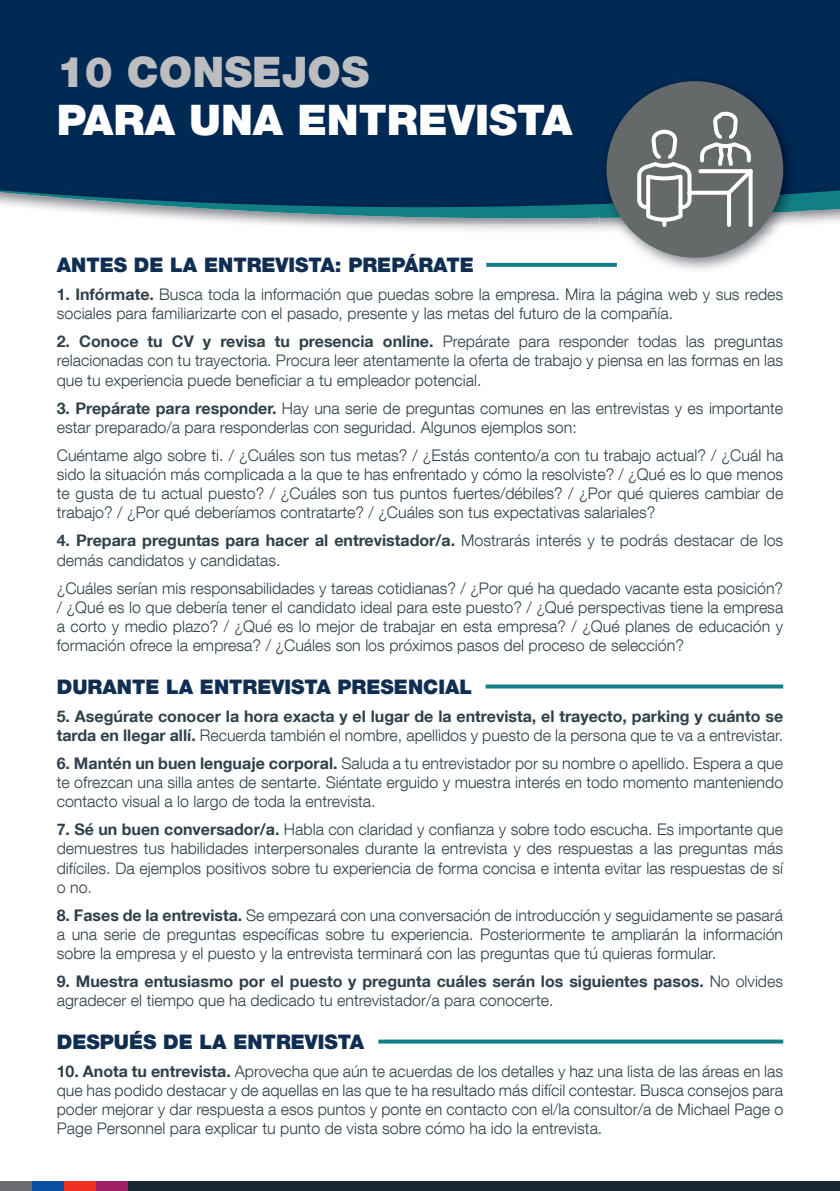
<style>
.page{position:relative;width:840px;height:1191px;background:#fff}
.page>*{position:absolute;margin:0;border:0;box-sizing:border-box;transform-origin:0 0}
.t1{font:900 42px "Helvetica Neue LT Com";color:#fff}
.t2{font:900 42px "Helvetica Neue LT Com";color:#bcbdc0}
.t3{font:900 20px "Helvetica Neue LT Com";color:#102e51}
.t4{font:300 16px/19.2px "Helvetica Neue LT Com";color:#2f404a;text-align:justify}
.t5{font:700 16px/19.2px "Helvetica Neue LT Com";color:#2f404a}
.s1{font-weight:700}
.s2{font-weight:300}
</style>
<div class="page">
<div style="left:0;top:0;width:839px;height:110px;background:#002953"></div>
<div style="left:0;top:1181px;width:839px;height:10px;background:#172830"></div>
<div style="left:96px;top:1181px;width:32px;height:10px;background:#9e1f62"></div>
<div style="left:64px;top:1181px;width:32px;height:10px;background:#ef3122"></div>
<div style="left:0;top:1181px;width:32px;height:10px;background:#6c6d70"></div>
<div style="left:32px;top:1181px;width:32px;height:10px;background:#0a4fa2"></div>
<div style="left:599px;top:74px;width:198px;height:36px;background:#002953"></div>
<img style="left:599px;top:229px;width:181px;height:41px">
<div style="left:606px;top:81px;width:176px;height:177px;background:#656969;border-radius:50%"></div>
<svg style="left:0;top:110px;width:839px;height:119px"></svg>
<svg style="left:486px;top:263px;width:130px;height:4px"></svg>
<svg style="left:485px;top:684px;width:297px;height:4px"></svg>
<svg style="left:378px;top:1039px;width:404px;height:4px;background:#339096"></svg>
<h1 class="t2" style="left:57px;top:46px;width:314px">10 CONSEJOS</h1>
<h1 class="t1" style="left:57px;top:94px;width:517px">PARA UNA ENTREVISTA</h1>
<p class="t3" style="left:57px;top:253px;width:418px">ANTES DE LA ENTREVISTA: PREPÁRATE</p>
<p class="t4" style="left:57px;top:284px;width:727px"><span class="s1">1. Infórmate.</span> Busca toda la información que puedas sobre la empresa. Mira la página web y sus redes sociales para familiarizarte con el pasado, presente y las metas del futuro de la compañía.</p>
<p class="t4" style="left:57px;top:331px;width:727px"><span class="s1">2. Conoce tu CV y revisa tu presencia online.</span> Prepárate para responder todas las preguntas relacionadas con tu trayectoria. Procura leer atentamente la oferta de trabajo y piensa en las formas en las que tu experiencia puede beneficiar a tu empleador potencial.</p>
<p class="t4" style="left:57px;top:398px;width:727px"><span class="s1">3. Prepárate para responder.</span> Hay una serie de preguntas comunes en las entrevistas y es importante estar preparado/a para responderlas con seguridad. Algunos ejemplos son:</p>
<p class="t4" style="left:57px;top:445px;width:727px">Cuéntame algo sobre ti. / ¿Cuáles son tus metas? / ¿Estás contento/a con tu trabajo actual? / ¿Cuál ha sido la situación más complicada a la que te has enfrentado y cómo la resolviste? / ¿Qué es lo que menos te gusta de tu actual puesto? / ¿Cuáles son tus puntos fuertes/débiles? / ¿Por qué quieres cambiar de trabajo? / ¿Por qué deberíamos contratarte? / ¿Cuáles son tus expectativas salariales?</p>
<p class="t4" style="left:57px;top:531px;width:727px"><span class="s1">4. Prepara preguntas para hacer al entrevistador/a.</span> Mostrarás interés y te podrás destacar de los demás candidatos y candidatas.</p>
<p class="t4" style="left:57px;top:578px;width:727px">¿Cuáles serían mis responsabilidades y tareas cotidianas? / ¿Por qué ha quedado vacante esta posición? / ¿Qué es lo que debería tener el candidato ideal para este puesto? / ¿Qué perspectivas tiene la empresa a corto y medio plazo? / ¿Qué es lo mejor de trabajar en esta empresa? / ¿Qué planes de educación y formación ofrece la empresa? / ¿Cuáles son los próximos pasos del proceso de selección?</p>
<p class="t3" style="left:57px;top:674px;width:416px">DURANTE LA ENTREVISTA PRESENCIAL</p>
<p class="t5" style="left:57px;top:705px;width:727px">5. Asegúrate conocer la hora exacta y el lugar de la entrevista, el trayecto, parking y cuánto se tarda en llegar allí. <span class="s2">Recuerda también el nombre, apellidos y puesto de la persona que te va a entrevistar.</span></p>
<p class="t4" style="left:57px;top:753px;width:727px"><span class="s1">6. Mantén un buen lenguaje corporal.</span> Saluda a tu entrevistador por su nombre o apellido. Espera a que te ofrezcan una silla antes de sentarte. Siéntate erguido y muestra interés en todo momento manteniendo contacto visual a lo largo de toda la entrevista.</p>
<p class="t4" style="left:57px;top:819px;width:727px"><span class="s1">7. Sé un buen conversador/a.</span> Habla con claridad y confianza y sobre todo escucha. Es importante que demuestres tus habilidades interpersonales durante la entrevista y des respuestas a las preguntas más difíciles. Da ejemplos positivos sobre tu experiencia de forma concisa e intenta evitar las respuestas de sí o no.</p>
<p class="t4" style="left:57px;top:905px;width:727px"><span class="s1">8. Fases de la entrevista.</span> Se empezará con una conversación de introducción y seguidamente se pasará a una serie de preguntas específicas sobre tu experiencia. Posteriormente te ampliarán la información sobre la empresa y el puesto y la entrevista terminará con las preguntas que tú quieras formular.</p>
<p class="t4" style="left:57px;top:971px;width:727px"><span class="s1">9. Muestra entusiasmo por el puesto y pregunta cuáles serán los siguientes pasos.</span> No olvides agradecer el tiempo que ha dedicado tu entrevistador/a para conocerte.</p>
<p class="t3" style="left:57px;top:1029px;width:309px">DESPUÉS DE LA ENTREVISTA</p>
<p class="t4" style="left:57px;top:1061px;width:727px"><span class="s1">10. Anota tu entrevista.</span> Aprovecha que aún te acuerdas de los detalles y haz una lista de las áreas en las que has podido destacar y de aquellas en las que te ha resultado más difícil contestar. Busca consejos para poder mejorar y dar respuesta a esos puntos y ponte en contacto con el/la consultor/a de Michael Page o Page Personnel para explicar tu punto de vista sobre cómo ha ido la entrevista.</p>
</div>
